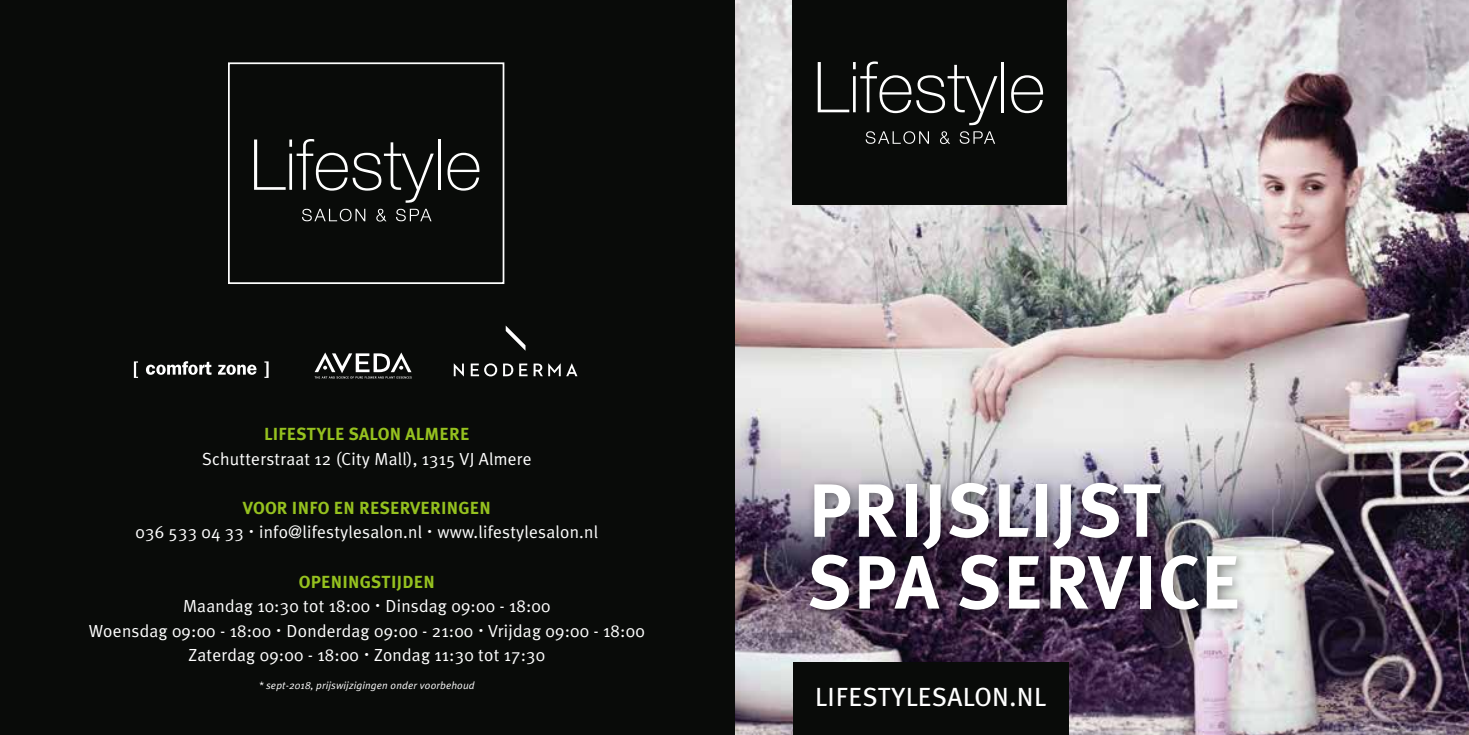
<style>
.page{position:relative;width:1469px;height:735px;background:#fff}
.page>*{position:absolute;margin:0;border:0;box-sizing:border-box;transform-origin:0 0}
.t1{font:700 75.25px/71.8px "Meta Plus";letter-spacing:.015em;color:#fff}
.t2{font:26.25px "Meta Plus";letter-spacing:.015em;color:#fff}
.t3{font:17.5px/24.5px "Meta Plus Normal";letter-spacing:.015em;color:#fff;text-align:center}
.t4{font:700 17.5px "Meta Plus";letter-spacing:.015em;color:#95c11f}
.t5{font:italic 10.5px "Meta Plus Normal";letter-spacing:.015em;color:#fff}
.s1{font-family:"ITC Avant Garde Std";font-weight:200;font-stretch:condensed}
</style>
<div class="page">
<img style="left:734px;top:0;width:734px;height:734px">
<div style="left:0;top:0;width:734px;height:734px;background:#090b09"></div>
<div style="left:792px;top:662px;width:276px;height:72px;background:#090b09"></div>
<img style="left:795px;top:460px;width:673px;height:219px">
<svg style="left:314px;top:352px;width:98px;height:26px"></svg>
<svg style="left:134px;top:361px;width:4px;height:17px"></svg>
<svg style="left:146px;top:361px;width:65px;height:13px"></svg>
<svg style="left:218px;top:364px;width:38px;height:10px"></svg>
<svg style="left:264px;top:361px;width:4px;height:17px"></svg>
<svg style="left:454px;top:363px;width:10px;height:13px"></svg>
<svg style="left:471px;top:363px;width:26px;height:13px"></svg>
<svg style="left:503px;top:363px;width:10px;height:13px"></svg>
<svg style="left:519px;top:363px;width:8px;height:13px"></svg>
<svg style="left:533px;top:363px;width:27px;height:13px"></svg>
<svg style="left:566px;top:363px;width:11px;height:13px"></svg>
<svg style="left:506px;top:326px;width:19px;height:24px"></svg>
<div style="left:792px;top:0;width:275px;height:205px;background:#090b09"></div>
<svg style="left:817px;top:61px;width:180px;height:64px"></svg>
<hr style="left:1001px;top:62px;width:3px;height:50px;background:#fff">
<svg style="left:1011px;top:75px;width:32px;height:38px"></svg>
<svg style="left:865px;top:131px;width:64px;height:13px"></svg>
<svg style="left:940px;top:131px;width:10px;height:13px"></svg>
<svg style="left:959px;top:131px;width:36px;height:13px"></svg>
<svg style="left:254px;top:139px;width:180px;height:64px"></svg>
<hr style="left:438px;top:139px;width:2px;height:51px;background:#fff">
<svg style="left:447px;top:153px;width:32px;height:37px"></svg>
<svg style="left:302px;top:209px;width:63px;height:12px"></svg>
<svg style="left:376px;top:209px;width:10px;height:12px"></svg>
<svg style="left:396px;top:209px;width:35px;height:12px"></svg>
<div style="left:228px;top:62px;width:276px;height:222px;border:2px solid #fff"></div>
<p class="t4" style="left:264px;top:424px;width:207px">LIFESTYLE SALON ALMERE</p>
<p class="t3" style="left:202px;top:446px;width:331px">Schutterstraat 12 (City Mall), 1315 VJ Almere</p>
<p class="t4" style="left:243px;top:497px;width:250px">VOOR INFO EN RESERVERINGEN</p>
<p class="t3" style="left:136px;top:519px;width:464px">036 533 04 33 <span class="s1">•</span> info@lifestylesalon.nl <span class="s1">•</span> www.lifestylesalon.nl</p>
<p class="t4" style="left:299px;top:571px;width:137px">OPENINGSTIJDEN</p>
<p class="t3" style="left:89px;top:593px;width:557px">Maandag 10:30 tot 18:00 <span class="s1">•</span> Dinsdag 09:00 - 18:00<br>Woensdag 09:00 - 18:00 <span class="s1">•</span> Donderdag 09:00 - 21:00 <span class="s1">•</span> Vrijdag 09:00 - 18:00<br>Zaterdag 09:00 - 18:00 <span class="s1">•</span> Zondag 11:30 tot 17:30</p>
<p class="t5" style="left:259px;top:679px;width:217px">* sept-2018, prijswijzigingen onder voorbehoud</p>
<h1 class="t1" style="left:808px;top:474px;width:434px">PRIJSLIJST<br>SPA SERVICE</h1>
<h2 class="t2" style="left:815px;top:681px;width:233px">LIFESTYLESALON.NL</h2>
</div>
